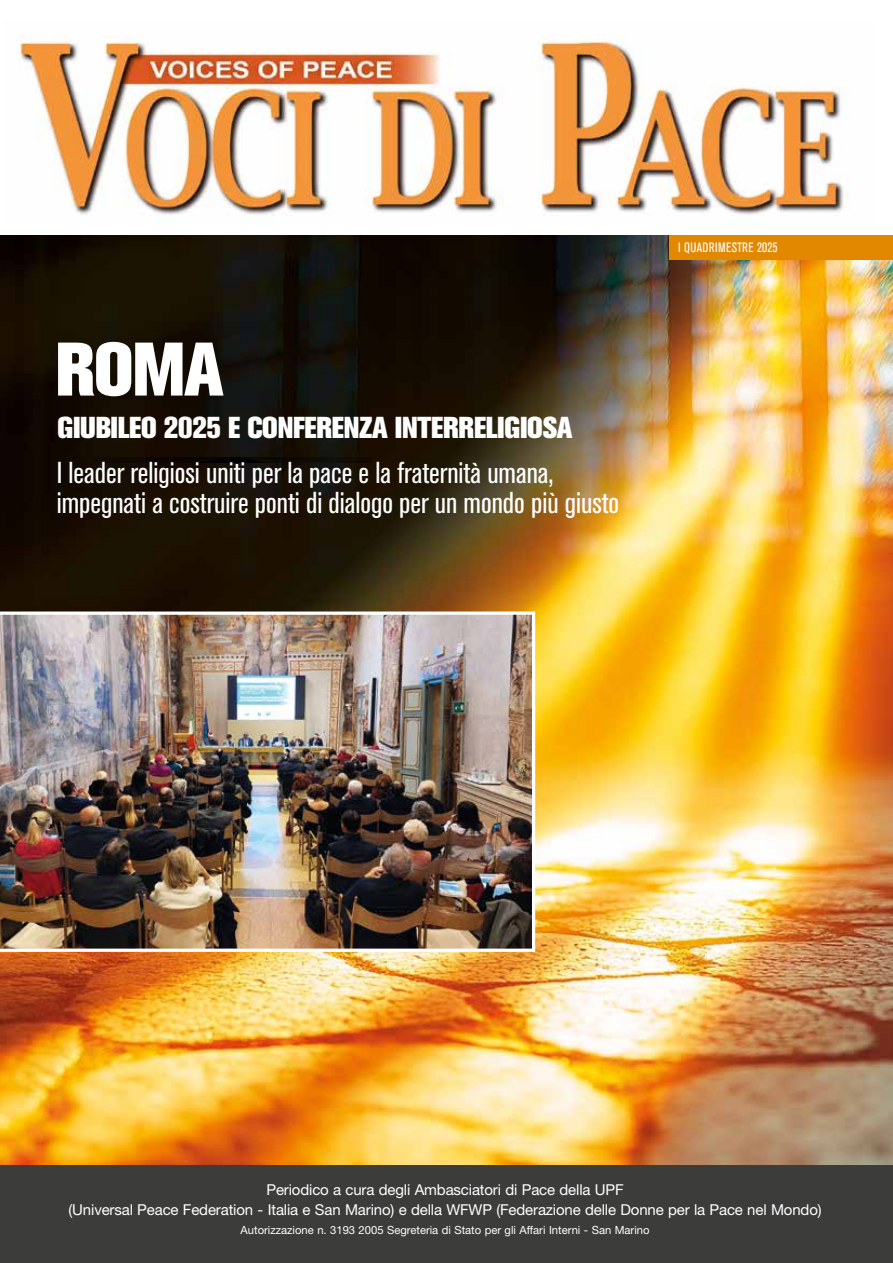
<style>
.page{position:relative;width:893px;height:1263px;background:#fff}
.page>*{position:absolute;margin:0;border:0;box-sizing:border-box;transform-origin:0 0}
.t1{font:75px "Akzidenz Grotesk BQ X Bold Alt";color:#fff;scale:.93 1}
.t2{font:condensed 30px/30px "Akzidenz Grotesk BQ";color:#fff}
.t3{font:30px "Akzidenz Grotesk BQ X Bold Alt";letter-spacing:-.01em;color:#fff;scale:.93 1}
.t4{font:15px/19.5px "Helvetica Neue LT Std";letter-spacing:-.01em;color:#fff;text-align:center}
.t5{font:condensed 13.5px "Akzidenz Grotesk BE";letter-spacing:.02em;color:#fff}
.t6{font:11.25px "Helvetica Neue LT Std";color:#fff}
</style>
<div class="page">
<img style="left:0;top:235px;width:893px;height:930px">
<img style="left:0;top:611px;width:535px;height:341px">
<svg style="left:91px;top:457px;width:283px;height:18px;background:#130c05"></svg>
<svg style="left:91px;top:431px;width:284px;height:26px;background:#160f07"></svg>
<div style="left:670px;top:235px;width:223px;height:25px;background:#e18800"></div>
<img style="left:19px;top:34px;width:830px;height:182px">
<div style="left:0;top:1165px;width:893px;height:98px;background:#3c3c3b"></div>
<h1 class="t1" style="left:56px;top:326px;width:182px">ROMA</h1>
<h2 class="t3" style="left:58px;top:410px;width:555px">GIUBILEO 2025 E CONFERENZA INTERRELIGIOSA</h2>
<h2 class="t2" style="left:57px;top:458px;width:564px">I leader religiosi uniti per la pace e la fraternità umana, impegnati a costruire ponti di dialogo per un mondo più giusto</h2>
<p class="t5" style="left:678px;top:240px;width:101px">I QUADRIMESTRE 2025</p>
<p class="t4" style="left:69px;top:1180px;width:755px">Periodico a cura degli Ambasciatori di Pace della UPF<br>(Universal Peace Federation - Italia e San Marino) e della WFWP (Federazione delle Donne per la Pace nel Mondo)</p>
<p class="t6" style="left:241px;top:1223px;width:410px">Autorizzazione n. 3193 2005 Segreteria di Stato per gli Affari Interni - San Marino</p>
</div>
